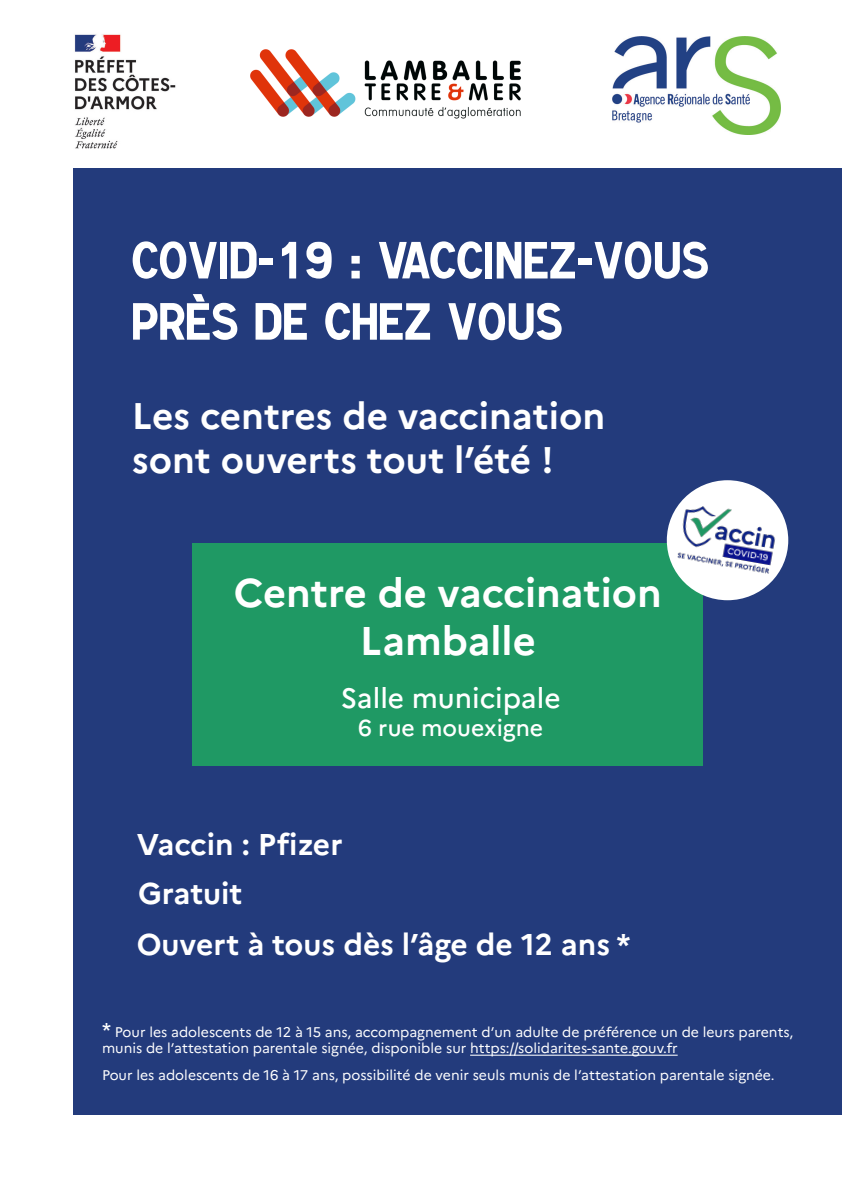
<style>
.page{position:relative;width:842px;height:1191px;background:#fff}
.page>*{position:absolute;margin:0;border:0;box-sizing:border-box;transform-origin:0 0}
.t1{font:51px "Caracteres L1";color:#fff}
.t2{font:700 40px "Marianne";color:#fff}
.t3{font:700 37px/44.4px "Marianne";color:#fff}
.t4{font:700 30px "Marianne";color:#fff}
.t5{font:500 28px "Marianne";color:#fff}
.t6{font:500 23px "Marianne";color:#fff}
.t7{font:14px/16.8px "Marianne";color:#fff}
.s1{font-weight:500;font-size:20px}
</style>
<div class="page">
<div style="left:73px;top:168px;width:769px;height:946px;background:#233b7c"></div>
<img style="left:612px;top:36px;width:168px;height:99px">
<div style="left:193px;top:543px;width:510px;height:222px;background:#1f9964"></div>
<div style="left:667px;top:480px;width:121px;height:120px;background:#fff;border-radius:50%"></div>
<img style="left:666px;top:497px;width:123px;height:92px">
<hr style="left:470px;top:1054px;width:208px;height:1px;background:#fff">
<img style="left:74px;top:34px;width:102px;height:115px">
<img style="left:250px;top:49px;width:271px;height:70px">
<p class="t1" style="left:131px;top:233px;width:579px">COVID-19 : VACCINEZ-VOUS</p>
<p class="t1" style="left:131px;top:294px;width:433px">PRÈS DE CHEZ VOUS</p>
<p class="t3" style="left:132px;top:393px;width:475px">Les centres de vaccination sont ouverts tout l’été !</p>
<p class="t2" style="left:234px;top:568px;width:429px">Centre de vaccination</p>
<p class="t2" style="left:360px;top:616px;width:177px">Lamballe</p>
<p class="t5" style="left:341px;top:681px;width:221px">Salle municipale</p>
<p class="t6" style="left:358px;top:713px;width:187px">6 rue mouexigne</p>
<p class="t4" style="left:137px;top:826px;width:207px">Vaccin : Pfizer</p>
<p class="t4" style="left:138px;top:875px;width:106px">Gratuit</p>
<p class="t4" style="left:137px;top:926px;width:495px">Ouvert à tous dès l’âge de 12 ans *</p>
<p class="t7" style="left:102px;top:1023px;width:693px"><span class="s1">*</span> Pour les adolescents de 12 à 15 ans, accompagnement d’un adulte de préférence un de leurs parents, munis de l’attestation parentale signée, disponible sur https://solidarites-sante.gouv.fr</p>
<p class="t7" style="left:102px;top:1066px;width:674px">Pour les adolescents de 16 à 17 ans, possibilité de venir seuls munis de l’attestation parentale signée.</p>
</div>
